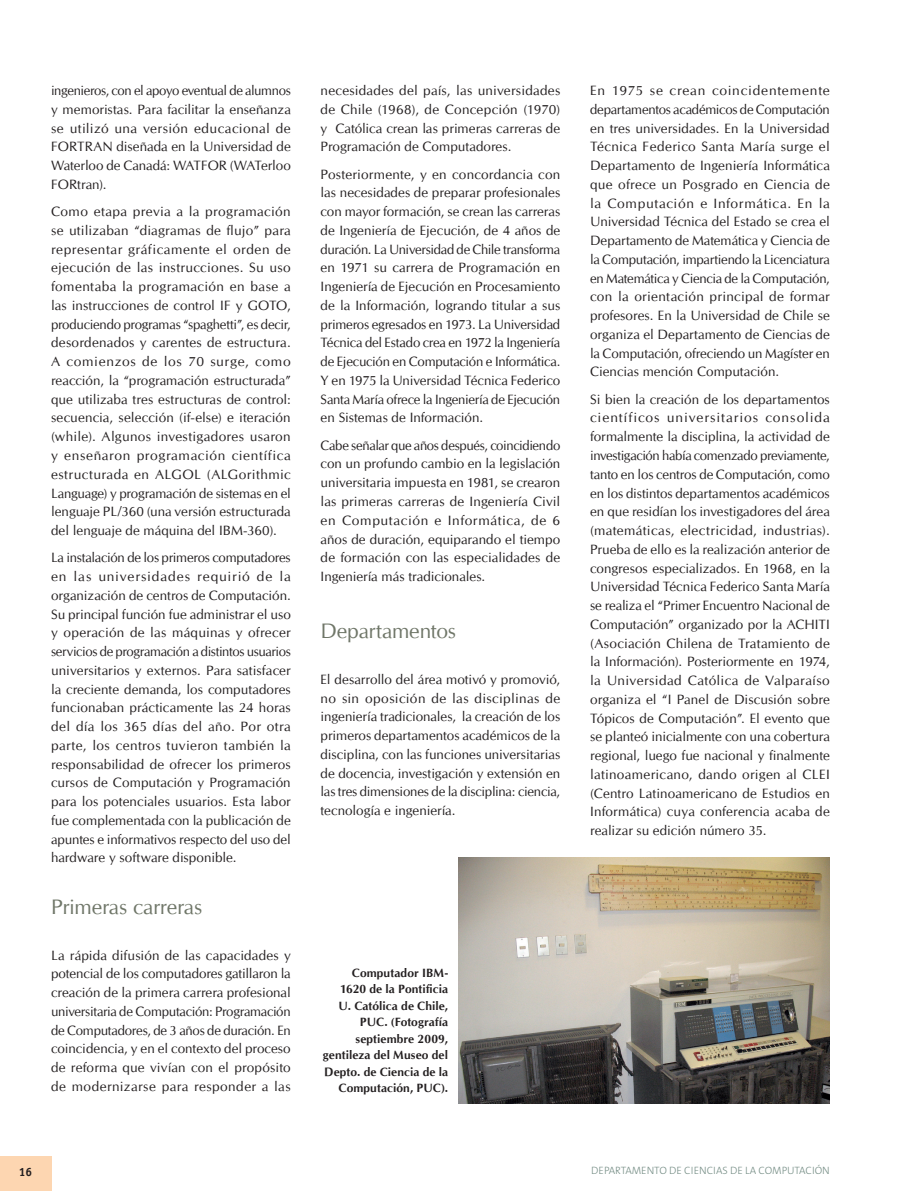
<style>
.page{position:relative;width:915px;height:1191px;background:#fff}
.page>*{position:absolute;margin:0;border:0;box-sizing:border-box;transform-origin:0 0}
.TIT_3_gris{font:21px "CG Omega";letter-spacing:-.005em;color:#6f7668}
.txt_general{font:13.5px/18.8px "CG Omega";color:#231f20;text-align:justify}
.figura{font:700 12px/16.5px "CG Omega";letter-spacing:.01em;color:#231f20;text-align:right}
.t1{font:700 12px "Officina Sans";color:#231f20}
.t2{font:300 10.65px "The Sans";color:#768e86}
</style>
<div class="page">
<img style="left:459px;top:857px;width:370px;height:246px">
<div style="left:0;top:1157px;width:51px;height:34px;background:#fdd6b1"></div>
<p class="txt_general" style="left:51px;top:81px;width:241px">ingenieros, con el apoyo eventual de alumnos y memoristas. Para facilitar la enseñanza se utilizó una versión educacional de FORTRAN diseñada en la Universidad de Waterloo de Canadá: WATFOR (WATerloo FORtran).</p>
<p class="txt_general" style="left:51px;top:202px;width:241px">Como etapa previa a la programación se utilizaban “diagramas de flujo” para representar gráficamente el orden de ejecución de las instrucciones. Su uso fomentaba la programación en base a las instrucciones de control IF y GOTO, produciendo programas “spaghetti”, es decir, desordenados y carentes de estructura.<br>A comienzos de los 70 surge, como reacción, la “programación estructurada” que utilizaba tres estructuras de control: secuencia, selección (if-else) e iteración (while). Algunos investigadores usaron y enseñaron programación científica estructurada en ALGOL (ALGorithmic Language) y programación de sistemas en el lenguaje PL/360 (una versión estructurada del lenguaje de máquina del IBM-360).</p>
<p class="txt_general" style="left:51px;top:548px;width:241px">La instalación de los primeros computadores en las universidades requirió de la organización de centros de Computación.<br>Su principal función fue administrar el uso y operación de las máquinas y ofrecer servicios de programación a distintos usuarios universitarios y externos. Para satisfacer la creciente demanda, los computadores funcionaban prácticamente las 24 horas del día los 365 días del año. Por otra parte, los centros tuvieron también la responsabilidad de ofrecer los primeros cursos de Computación y Programación para los potenciales usuarios. Esta labor fue complementada con la publicación de apuntes e informativos respecto del uso del hardware y software disponible.</p>
<p class="TIT_3_gris" style="left:51px;top:894px;width:153px">Primeras carreras</p>
<p class="txt_general" style="left:51px;top:945px;width:241px">La rápida difusión de las capacidades y potencial de los computadores gatillaron la creación de la primera carrera profesional universitaria de Computación: Programación de Computadores, de 3 años de duración. En coincidencia, y en el contexto del proceso de reforma que vivían con el propósito de modernizarse para responder a las</p>
<p class="txt_general" style="left:320px;top:81px;width:241px">necesidades del país, las universidades de Chile (1968), de Concepción (1970) y Católica crean las primeras carreras de Programación de Computadores.</p>
<p class="txt_general" style="left:320px;top:165px;width:241px">Posteriormente, y en concordancia con las necesidades de preparar profesionales con mayor formación, se crean las carreras de Ingeniería de Ejecución, de 4 años de duración. La Universidad de Chile transforma en 1971 su carrera de Programación en Ingeniería de Ejecución en Procesamiento de la Información, logrando titular a sus primeros egresados en 1973. La Universidad Técnica del Estado crea en 1972 la Ingeniería de Ejecución en Computación e Informática.<br>Y en 1975 la Universidad Técnica Federico Santa María ofrece la Ingeniería de Ejecución en Sistemas de Información.</p>
<p class="txt_general" style="left:320px;top:436px;width:241px">Cabe señalar que años después, coincidiendo con un profundo cambio en la legislación universitaria impuesta en 1981, se crearon las primeras carreras de Ingeniería Civil en Computación e Informática, de 6 años de duración, equiparando el tiempo de formación con las especialidades de Ingeniería más tradicionales.</p>
<p class="TIT_3_gris" style="left:320px;top:619px;width:137px">Departamentos</p>
<p class="txt_general" style="left:320px;top:670px;width:241px">El desarrollo del área motivó y promovió, no sin oposición de las disciplinas de ingeniería tradicionales, la creación de los primeros departamentos académicos de la disciplina, con las funciones universitarias de docencia, investigación y extensión en las tres dimensiones de la disciplina: ciencia, tecnología e ingeniería.</p>
<p class="figura" style="left:323px;top:964px;width:127px">Computador IBM-<br>1620 de la Pontificia<br>U. Católica de Chile,<br>PUC. (Fotografía septiembre 2009, gentileza del Museo del<br>Depto. de Ciencia de la<br>Computación, PUC).</p>
<p class="txt_general" style="left:590px;top:81px;width:241px">En 1975 se crean coincidentemente departamentos académicos de Computación en tres universidades. En la Universidad Técnica Federico Santa María surge el Departamento de Ingeniería Informática que ofrece un Posgrado en Ciencia de la Computación e Informática. En la Universidad Técnica del Estado se crea el Departamento de Matemática y Ciencia de la Computación, impartiendo la Licenciatura en Matemática y Ciencia de la Computación, con la orientación principal de formar profesores. En la Universidad de Chile se organiza el Departamento de Ciencias de la Computación, ofreciendo un Magíster en Ciencias mención Computación.</p>
<p class="txt_general" style="left:590px;top:390px;width:241px">Si bien la creación de los departamentos científicos universitarios consolida formalmente la disciplina, la actividad de investigación había comenzado previamente, tanto en los centros de Computación, como en los distintos departamentos académicos en que residían los investigadores del área (matemáticas, electricidad, industrias).<br>Prueba de ello es la realización anterior de congresos especializados. En 1968, en la Universidad Técnica Federico Santa María se realiza el “Primer Encuentro Nacional de Computación” organizado por la ACHITI (Asociación Chilena de Tratamiento de la Información). Posteriormente en 1974, la Universidad Católica de Valparaíso organiza el “I Panel de Discusión sobre Tópicos de Computación”. El evento que se planteó inicialmente con una cobertura regional, luego fue nacional y finalmente latinoamericano, dando origen al CLEI (Centro Latinoamericano de Estudios en Informática) cuya conferencia acaba de realizar su edición número 35.</p>
<p class="t1" style="left:19px;top:1164px;width:15px">16</p>
<p class="t2" style="left:591px;top:1161px;width:240px">DEPARTAMENTO DE CIENCIAS DE LA COMPUTACIÓN</p>
</div>
